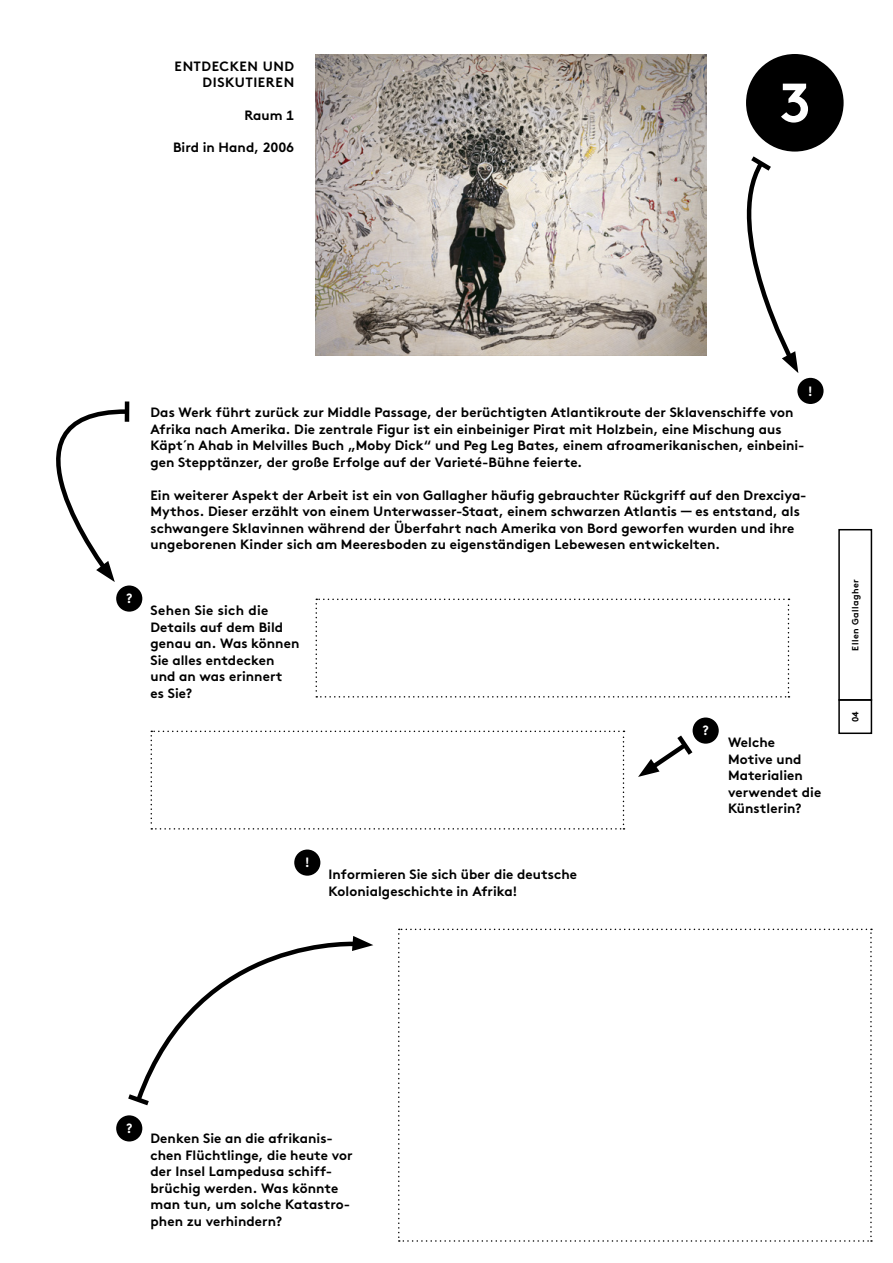
<style>
.page{position:relative;width:893px;height:1263px;background:#fff}
.page>*{position:absolute;margin:0;border:0;box-sizing:border-box;transform-origin:0 0}
.t1{font:700 54.9px "Brown Pro";color:#fff}
.t2{font:700 13.5px/16.5px "Brown Pro";letter-spacing:.005em;color:#000}
.t3{font:700 13.5px/16.5px "Brown Pro";letter-spacing:.045em;color:#000;text-align:right}
.t4{font:700 13.5px "Brown Pro";color:#fff}
.t5{font:700 9px "Brown Pro";letter-spacing:.05em;color:#000}
</style>
<div class="page">
<div style="left:797px;top:378px;width:26px;height:26px;background:#000;border-radius:50%"></div>
<div style="left:294px;top:849px;width:26px;height:27px;background:#000;border-radius:50%"></div>
<div style="left:116px;top:585px;width:26px;height:27px;background:#000;border-radius:50%"></div>
<div style="left:116px;top:1115px;width:26px;height:26px;background:#000;border-radius:50%"></div>
<div style="left:746px;top:54px;width:98px;height:98px;background:#000;border-radius:50%"></div>
<div style="left:838px;top:529px;width:34px;height:172px;border:2px solid #000"></div>
<div style="left:838px;top:699px;width:34px;height:35px;border:2px solid #000"></div>
<div style="left:693px;top:717px;width:26px;height:27px;background:#000;border-radius:50%"></div>
<svg style="left:128px;top:936px;width:245px;height:170px"></svg>
<svg style="left:746px;top:156px;width:52px;height:217px"></svg>
<svg style="left:315px;top:599px;width:474px;height:99px"></svg>
<svg style="left:151px;top:731px;width:473px;height:99px"></svg>
<svg style="left:398px;top:928px;width:474px;height:314px"></svg>
<img style="left:315px;top:54px;width:392px;height:301px">
<svg style="left:638px;top:730px;width:59px;height:47px"></svg>
<svg style="left:125px;top:401px;width:4px;height:6px"></svg>
<svg style="left:56px;top:407px;width:74px;height:175px"></svg>
<p class="t3" style="left:175px;top:56px;width:121px">ENTDECKEN UND<br>DISKUTIEREN</p>
<p class="t2" style="left:244px;top:106px;width:51px">Raum 1</p>
<p class="t2" style="left:173px;top:138px;width:123px">Bird in Hand, 2006</p>
<h1 class="t1" style="left:779px;top:58px;width:34px">3</h1>
<p class="t4" style="left:126px;top:588px;width:8px">?</p>
<p class="t4" style="left:808px;top:380px;width:7px">!</p>
<p class="t2" style="left:151px;top:403px;width:655px">Das Werk führt zurück zur Middle Passage, der berüchtigten Atlantikroute der Sklavenschiffe von Afrika nach Amerika. Die zentrale Figur ist ein einbeiniger Pirat mit Holzbein, eine Mischung aus Käpt´n Ahab in Melvilles Buch „Moby Dick“ und Peg Leg Bates, einem afroamerikanischen, einbeini&shy;gen Stepptänzer, der große Erfolge auf der Varieté-Bühne feierte.</p>
<p class="t2" style="left:151px;top:485px;width:658px">Ein weiterer Aspekt der Arbeit ist ein von Gallagher häufig gebrauchter Rückgriff auf den Drexciya-Mythos. Dieser erzählt von einem Unterwasser-Staat, einem schwarzen Atlantis — es entstand, als schwangere Sklavinnen während der Überfahrt nach Amerika von Bord geworfen wurden und ihre ungeborenen Kinder sich am Meeresboden zu eigenständigen Lebewesen entwickelten.</p>
<p class="t2" style="left:151px;top:601px;width:150px">Sehen Sie sich die<br>Details auf dem Bild genau an. Was können<br>Sie alles entdecken und an was erinnert<br>es Sie?</p>
<p class="t4" style="left:305px;top:852px;width:7px">!</p>
<p class="t2" style="left:329px;top:865px;width:250px">Informieren Sie sich über die deutsche<br>Kolonialgeschichte in Afrika!</p>
<p class="t4" style="left:702px;top:720px;width:8px">?</p>
<p class="t2" style="left:728px;top:733px;width:95px">Welche<br>Motive und<br>Materialien verwendet die<br>Künstlerin?</p>
<p class="t5" style="left:848px;top:650px;width:73px;rotate:-90deg">Ellen Gallagher</p>
<p class="t5" style="left:848px;top:722px;width:12px;rotate:-90deg">04</p>
<p class="t4" style="left:126px;top:1117px;width:8px">?</p>
<p class="t2" style="left:151px;top:1129px;width:204px">Denken Sie an die afrikanis&shy;chen Flüchtlinge, die heute vor der Insel Lampedusa schiff&shy;brüchig werden. Was könnte man tun, um solche Katastro&shy;phen zu verhindern?</p>
</div>
